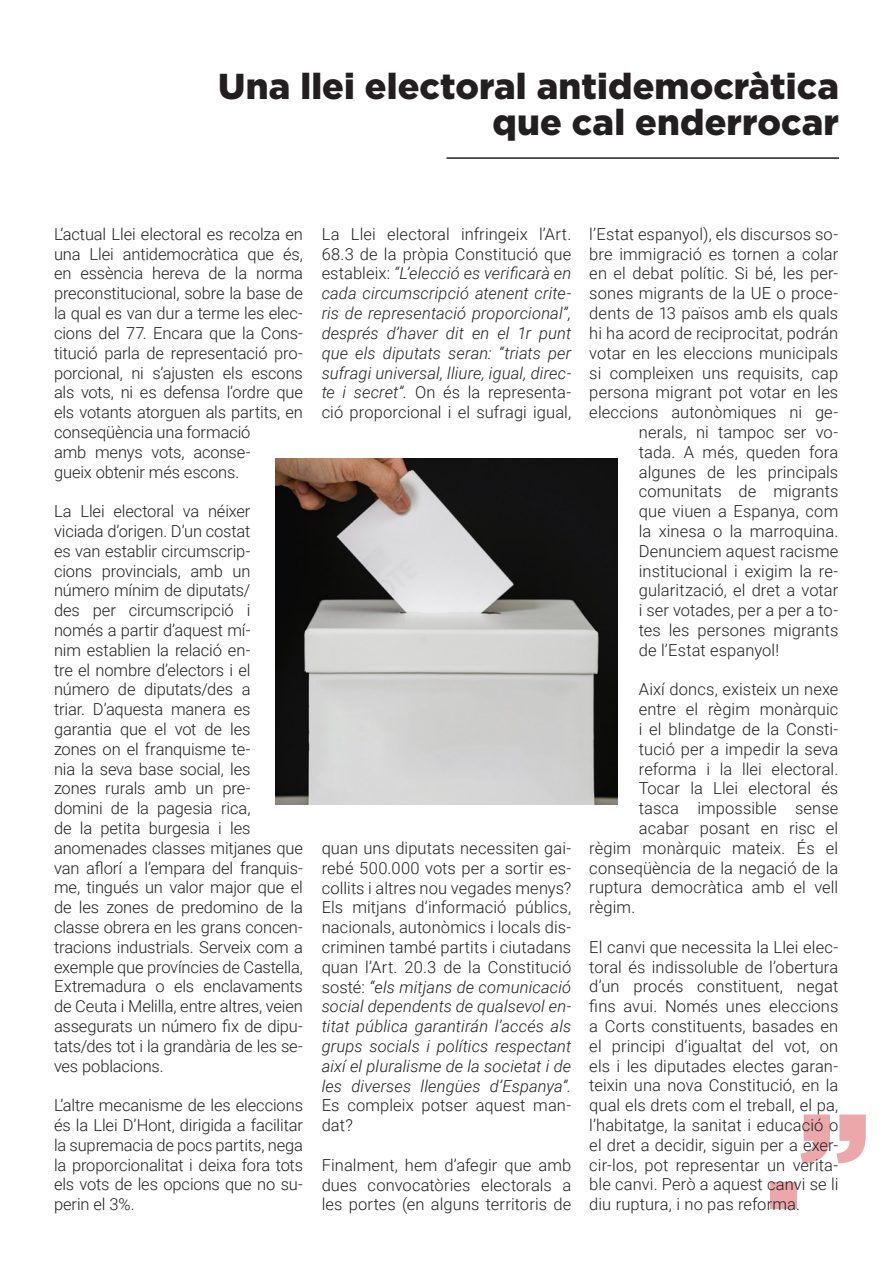
<style>
.page{position:relative;width:893px;height:1263px;background:#fff}
.page>*{position:absolute;margin:0;border:0;box-sizing:border-box;transform-origin:0 0}
.t1{font:900 135px "Gotham";color:#d1232a}
.Titols{font:900 36px "Gotham";letter-spacing:.005em;color:#231f20}
.t2{font:300 16.5px/19.8px "Roboto";letter-spacing:-.005em;color:#231f20;text-align:justify}
.t3{font:italic 300 16.5px/19.8px "Roboto";letter-spacing:.005em;color:#231f20;text-align:justify}
.s1{font-style:normal}
.s2{font-style:italic}
</style>
<div class="page">
<hr style="left:446px;top:157px;width:393px;height:2px;background:#231f20">
<img style="left:276px;top:458px;width:341px;height:347px">
<p class="Titols" style="left:218px;top:65px;width:622px">Una llei electoral antidemocràtica</p>
<p class="Titols" style="left:492px;top:101px;width:348px">que cal enderrocar</p>
<p class="t2" style="left:54px;top:223px;width:251px;text-align:left">L’actual Llei electoral es recolza en una Llei antidemocràtica que és, en essència hereva de la norma preconstitucional, sobre la base de la qual es van dur a terme les elec&shy;cions del 77. Encara que la Cons&shy;titució parla de representació pro&shy;porcional, ni s’ajusten els escons als vots, ni es defensa l’ordre que els votants atorguen als partits, en conseqüència una formació<br>amb menys vots, aconse-<br>gueix obtenir més escons.</p>
<p class="t2" style="left:54px;top:501px;width:251px;text-align:left">La Llei electoral va néixer viciada d’origen. D’un costat<br>es van establir circumscrip-<br>cions provincials, amb un número mínim de diputats/<br>des per circumscripció i només a partir d’aquest mí-<br>nim establien la relació en-<br>tre el nombre d’electors i el número de diputats/des a<br>triar. D’aquesta manera es garantia que el vot de les<br>zones on el franquisme te-<br>nia la seva base social, les<br>zones rurals amb un pre&shy;domini de la pagesia rica,<br>de la petita burgesia i les anomenades classes mitjanes que van aflorí a l’empara del franquis&shy;me, tingués un valor major que el de les zones de predomino de la classe obrera en les grans concen&shy;tracions industrials. Serveix com a exemple que províncies de Castella,<br>Extremadura o els enclavaments de Ceuta i Melilla, entre altres, veien assegurats un número fix de dipu&shy;tats/des tot i la grandària de les se&shy;ves poblacions.</p>
<p class="t2" style="left:54px;top:1095px;width:251px">L’altre mecanisme de les eleccions és la Llei D’Hont, dirigida a facilitar la supremacia de pocs partits, nega la proporcionalitat i deixa fora tots els vots de les opcions que no su&shy;perin el 3%.</p>
<p class="t3" style="left:322px;top:223px;width:251px"><span class="s1">La Llei electoral infringeix l’Art.<br>68.3 de la pròpia Constitució que estableix:</span> “L’elecció es verificarà en cada circumscripció atenent crite&shy;ris de representació proporcional”, després d’haver dit en el 1r punt que els diputats seran: “triats per sufragi universal, lliure, igual, direc&shy;te i secret”. <span class="s1">On és la representa&shy;ció proporcional i el sufragi igual,</span></p>
<p class="t2" style="left:589px;top:223px;width:250px">l’Estat espanyol), els discursos so-</p>
<p class="t2" style="left:589px;top:243px;width:250px">bre immigració es tornen a colar</p>
<p class="t2" style="left:589px;top:263px;width:250px">en el debat polític. Si bé, les per-</p>
<p class="t2" style="left:589px;top:283px;width:250px">sones migrants de la UE o proce-</p>
<p class="t2" style="left:589px;top:303px;width:250px">dents de 13 països amb els quals</p>
<p class="t2" style="left:589px;top:322px;width:250px">hi ha acord de reciprocitat, podrán</p>
<p class="t2" style="left:589px;top:342px;width:250px">votar en les eleccions municipals</p>
<p class="t2" style="left:589px;top:362px;width:250px">si compleixen uns requisits, cap</p>
<p class="t2" style="left:589px;top:382px;width:250px">persona migrant pot votar en les</p>
<p class="t2" style="left:589px;top:402px;width:250px">eleccions autonòmiques ni ge-</p>
<p class="t2" style="left:639px;top:421px;width:201px">nerals, ni tampoc ser vo-</p>
<p class="t2" style="left:639px;top:441px;width:201px">tada. A més, queden fora</p>
<p class="t2" style="left:639px;top:461px;width:201px">algunes de les principals</p>
<p class="t2" style="left:639px;top:481px;width:201px">comunitats de migrants</p>
<p class="t2" style="left:639px;top:501px;width:201px">que viuen a Espanya, com</p>
<p class="t2" style="left:639px;top:520px;width:201px">la xinesa o la marroquina.</p>
<p class="t2" style="left:639px;top:540px;width:201px">Denunciem aquest racisme</p>
<p class="t2" style="left:639px;top:560px;width:201px">institucional i exigim la re-</p>
<p class="t2" style="left:639px;top:580px;width:201px">gularització, el dret a votar</p>
<p class="t2" style="left:639px;top:600px;width:201px">i ser votades, per a per a to-</p>
<p class="t2" style="left:639px;top:619px;width:201px">tes les persones migrants</p>
<p class="t2" style="left:639px;top:639px;width:142px">de l’Estat espanyol!</p>
<p class="t2" style="left:639px;top:679px;width:201px">Així doncs, existeix un nexe</p>
<p class="t2" style="left:639px;top:699px;width:201px">entre el règim monàrquic</p>
<p class="t2" style="left:639px;top:718px;width:201px">i el blindatge de la Consti-</p>
<p class="t2" style="left:639px;top:738px;width:201px">tució per a impedir la seva</p>
<p class="t2" style="left:639px;top:758px;width:201px">reforma i la llei electoral.</p>
<p class="t2" style="left:639px;top:778px;width:201px">Tocar la Llei electoral és</p>
<p class="t2" style="left:639px;top:798px;width:201px">tasca impossible sense</p>
<p class="t2" style="left:639px;top:817px;width:201px">acabar posant en risc el</p>
<p class="t2" style="left:589px;top:837px;width:250px">règim monàrquic mateix. És el</p>
<p class="t2" style="left:589px;top:857px;width:251px">conseqüència de la negació de la</p>
<p class="t2" style="left:589px;top:877px;width:250px">ruptura democràtica amb el vell</p>
<p class="t2" style="left:589px;top:897px;width:48px">règim.</p>
<p class="t2" style="left:589px;top:936px;width:251px">El canvi que necessita la Llei elec&shy;toral és indissoluble de l’obertura d’un procés constituent, negat fins avui. Només unes eleccions a Corts constituents, basades en el principi d’igualtat del vot, on els i les diputades electes garan&shy;teixin una nova Constitució, en la qual els drets com el treball, el pa, l’habitatge, la sanitat i educació o el dret a decidir, siguin per a exer&shy;cir-los, pot representar un verita&shy;ble canvi. Però a aquest canvi se li diu ruptura, i no pas reforma.</p>
<p class="t2" style="left:322px;top:838px;width:251px">quan uns diputats necessiten gai&shy;rebé 500.000 vots per a sortir es&shy;collits i altres nou vegades menys?<br>Els mitjans d’informació públics, nacionals, autonòmics i locals dis&shy;criminen també partits i ciutadans quan l’Art. 20.3 de la Constitució sosté: <span class="s2">“els mitjans de comunicació social dependents de qualsevol en&shy;titat pública garantirán l’accés als grups socials i polítics respectant així el pluralisme de la societat i de les diverses llengües d’Espanya”.<br></span>Es compleix potser aquest man&shy;dat?</p>
<p class="t2" style="left:322px;top:1154px;width:251px">Finalment, hem d’afegir que amb dues convocatòries electorals a les portes (en alguns territoris de</p>
<h1 class="t1" style="left:764px;top:1083px;width:108px">.”</h1>
</div>
